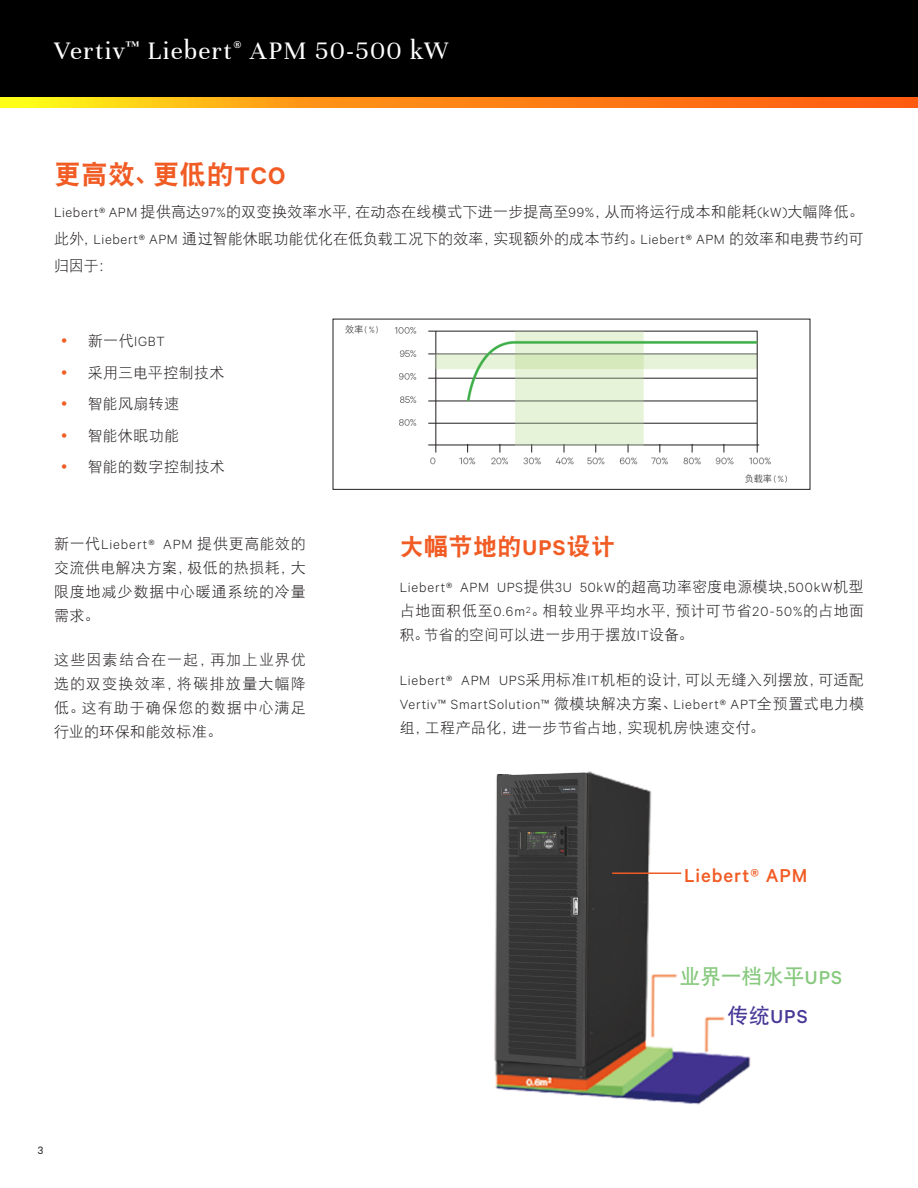
<style>
.page{position:relative;width:918px;height:1188px;background:#fff}
.page>*{position:absolute;margin:0;border:0;box-sizing:border-box;transform-origin:0 0}
.t1{font:27px "Unna";letter-spacing:.05em;color:#fff}
.t2{font:27px "DF Hei GB W9";color:#f15b24}
.t3{font:24px "DF Hei GB W9";letter-spacing:.025em;color:#f15b24}
.t4{font:500 21px "Calibre";letter-spacing:.045em;color:#f15b24}
.t5{font:21px "DFP Hei W7";letter-spacing:-.01em;color:#87c97e}
.t6{font:500 21px "Calibre";color:#483897}
.t7{font:15px/24px "DF Hei GB W3";letter-spacing:.03em;color:#231f20;text-align:justify}
.t8{font:300 15px "Calibre";color:#231f20}
.t9{font:12px "Calibre";color:#231f20}
.s1{font-family:"Calibre";font-weight:600}
.s2{font-family:"Calibre";font-weight:300}
.s3{font-family:"DF Hei GB W3";font-weight:400}
.s4{font-family:"Calibre";font-weight:500}
.s5{font-family:"DFP Hei W7";font-weight:400}
</style>
<div class="page">
<div style="left:0;top:0;width:918px;height:98px;background:#000"></div>
<svg style="left:0;top:98px;width:918px;height:10px;background:#ff9314"></svg>
<img style="left:345px;top:325px;width:442px;height:158px">
<div style="left:333px;top:319px;width:477px;height:171px;border:1px solid #231f20"></div>
<img style="left:494px;top:771px;width:257px;height:334px">
<div style="left:680px;top:956px;width:164px;height:43px;background:#fff"></div>
<div style="left:727px;top:998px;width:132px;height:36px;background:#fff"></div>
<hr style="left:612px;top:872px;width:69px;height:2px;background:#f15b24">
<h1 class="t1" style="left:54px;top:35px;width:395px">Vertiv<sup>™</sup> Liebert<sup>®</sup> APM 50-500 kW</h1>
<p class="t2" style="left:54px;top:160px;width:233px">更高效、更低的<span class="s1">TCO</span></p>
<p class="t7" style="left:54px;top:198px;width:811px;line-height:27px"><span class="s2">Liebert® APM</span> 提供高达<span class="s2">97%</span>的双变换效率水平，在动态在线模式下进一步提高至<span class="s2">99%</span>，从而将运行成本和能耗<span class="s2">(kW)</span>大幅降低。此外，<span class="s2">Liebert® APM</span> 通过智能休眠功能优化在低负载工况下的效率，实现额外的成本节约。<span class="s2">Liebert® APM</span> 的效率和电费节约可归因于：</p>
<p class="t8" style="left:88px;top:333px;width:79px"><span class="s3">新一代</span>IGBT</p>
<p class="t7" style="left:88px;top:360px;width:138px">采用三电平控制技术</p>
<p class="t7" style="left:88px;top:391px;width:93px">智能风扇转速</p>
<p class="t7" style="left:88px;top:423px;width:93px">智能休眠功能</p>
<p class="t7" style="left:88px;top:454px;width:139px">智能的数字控制技术</p>
<p class="t7" style="left:54px;top:531px;width:253px">新一代<span class="s2">Liebert® APM</span> 提供更高能效的交流供电解决方案，极低的热损耗，大限度地减少数据中心暖通系统的冷量需求。</p>
<p class="t7" style="left:54px;top:648px;width:253px">这些因素结合在一起，再加上业界优选的双变换效率，将碳排放量大幅降低。这有助于确保您的数据中心满足行业的环保和能效标准。</p>
<p class="t3" style="left:400px;top:534px;width:217px">大幅节地的<span class="s1">UPS</span>设计</p>
<p class="t7" style="left:400px;top:575px;width:466px"><span class="s2">Liebert® APM UPS</span>提供<span class="s2">3U 50kW</span>的超高功率密度电源模块,<span class="s2">500kW</span>机型占地面积低至<span class="s2">0.6m</span><sup>2</sup>。相较业界平均水平，预计可节省<span class="s2">20-50%</span>的占地面积。节省的空间可以进一步用于摆放<span class="s2">IT</span>设备。</p>
<p class="t7" style="left:400px;top:667px;width:466px"><span class="s2">Liebert® APM UPS</span>采用标准<span class="s2">IT</span>机柜的设计，可以无缝入列摆放，可适配<span class="s2">Vertiv™ SmartSolution™</span> 微模块解决方案、<span class="s2">Liebert® APT</span>全预置式电力模组，工程产品化，进一步节省占地，实现机房快速交付。</p>
<p class="t9" style="left:38px;top:1143px;width:7px">3</p>
<p class="t4" style="left:684px;top:864px;width:125px">Liebert® APM</p>
<p class="t5" style="left:680px;top:966px;width:164px">业界一档水平<span class="s4">UPS</span></p>
<p class="t6" style="left:727px;top:1004px;width:82px"><span class="s5">传统</span>UPS</p>
</div>
